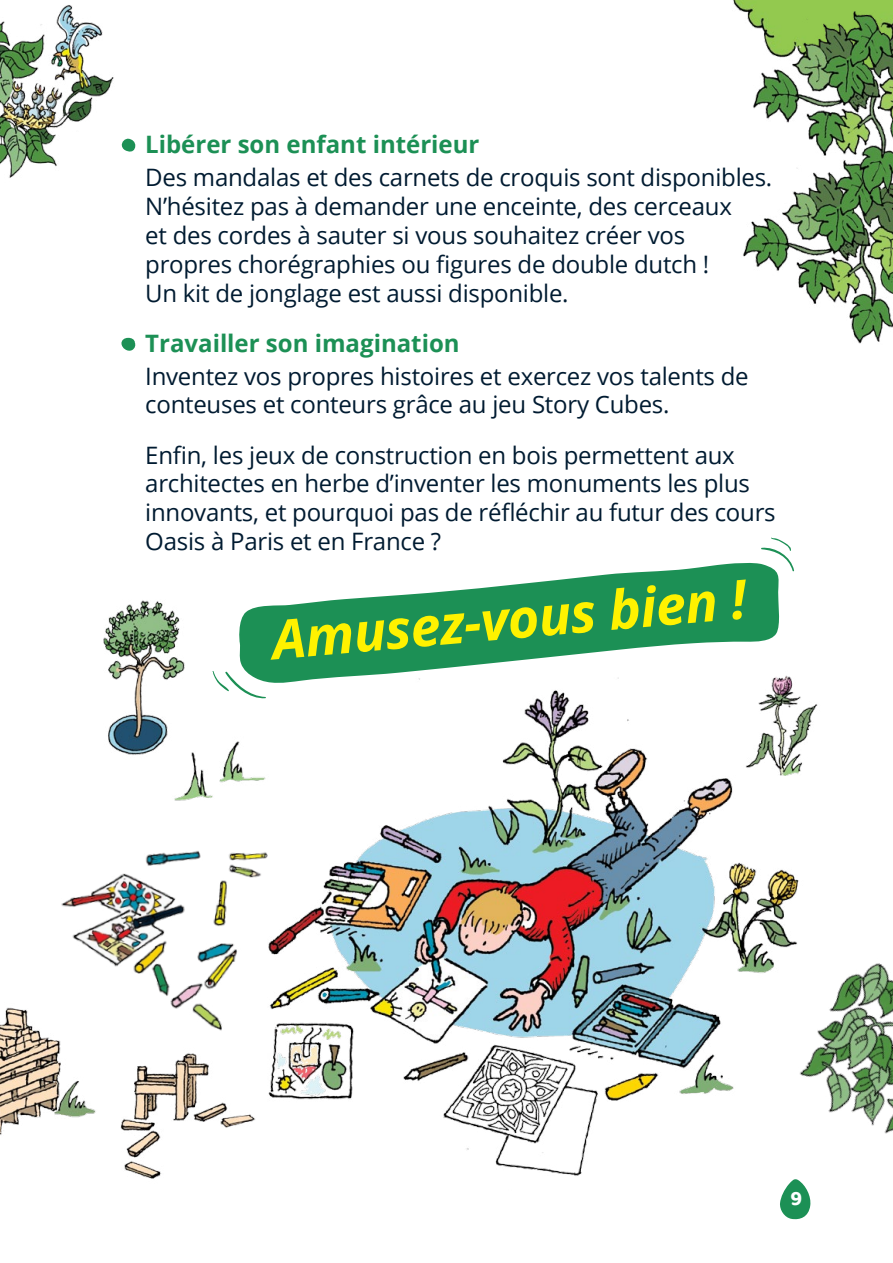
<style>
.page{position:relative;width:893px;height:1263px;background:#fff}
.page>*{position:absolute;margin:0;border:0;box-sizing:border-box;transform-origin:0 0}
.t1{font:italic 700 54px "Open Sans";color:#fff200}
.t2{font:24px/28.8px "Open Sans";letter-spacing:-.01em;color:#001b31}
.t3{font:700 24px "Open Sans";color:#1c9055}
.t4{font:700 21px "Baloo Tamma 2";color:#fff}
</style>
<div class="page">
<img style="left:733px;top:0;width:160px;height:5px">
<svg style="left:239px;top:562px;width:541px;height:108px;fill:#1c9055"></svg>
<img style="left:743px;top:210px;width:150px;height:134px">
<img style="left:735px;top:5px;width:158px;height:205px">
<img style="left:0;top:1007px;width:90px;height:128px">
<img style="left:245px;top:670px;width:554px;height:506px">
<img style="left:174px;top:752px;width:39px;height:49px">
<img style="left:219px;top:737px;width:53px;height:53px">
<img style="left:740px;top:665px;width:78px;height:120px">
<img style="left:46px;top:822px;width:228px;height:226px">
<img style="left:90px;top:1005px;width:190px;height:174px">
<img style="left:0;top:5px;width:114px;height:173px">
<svg style="left:212px;top:671px;width:54px;height:28px"></svg>
<svg style="left:761px;top:537px;width:33px;height:35px"></svg>
<img style="left:103px;top:600px;width:86px;height:161px">
<img style="left:779px;top:942px;width:114px;height:219px">
<svg style="left:121px;top:138px;width:15px;height:14px"></svg>
<svg style="left:121px;top:337px;width:15px;height:14px"></svg>
<svg style="left:780px;top:1179px;width:31px;height:41px"></svg>
<p class="t3" style="left:145px;top:128px;width:336px">Libérer son enfant intérieur</p>
<p class="t2" style="left:145px;top:163px;width:629px">Des mandalas et des carnets de croquis sont disponibles.<br>N’hésitez pas à demander une enceinte, des cerceaux<br>et des cordes à sauter si vous souhaitez créer vos propres chorégraphies ou figures de double dutch !<br>Un kit de jonglage est aussi disponible.</p>
<p class="t3" style="left:145px;top:326px;width:316px">Travailler son imagination</p>
<p class="t2" style="left:145px;top:361px;width:605px">Inventez vos propres histoires et exercez vos talents de conteuses et conteurs grâce au jeu Story Cubes.</p>
<p class="t2" style="left:145px;top:440px;width:632px">Enfin, les jeux de construction en bois permettent aux architectes en herbe d’inventer les monuments les plus innovants, et pourquoi pas de réfléchir au futur des cours Oasis à Paris et en France ?</p>
<h1 class="t1" style="left:269px;top:602px;width:477px;rotate:-5deg">Amusez-vous bien !</h1>
<p class="t4" style="left:790px;top:1186px;width:13px">9</p>
</div>
